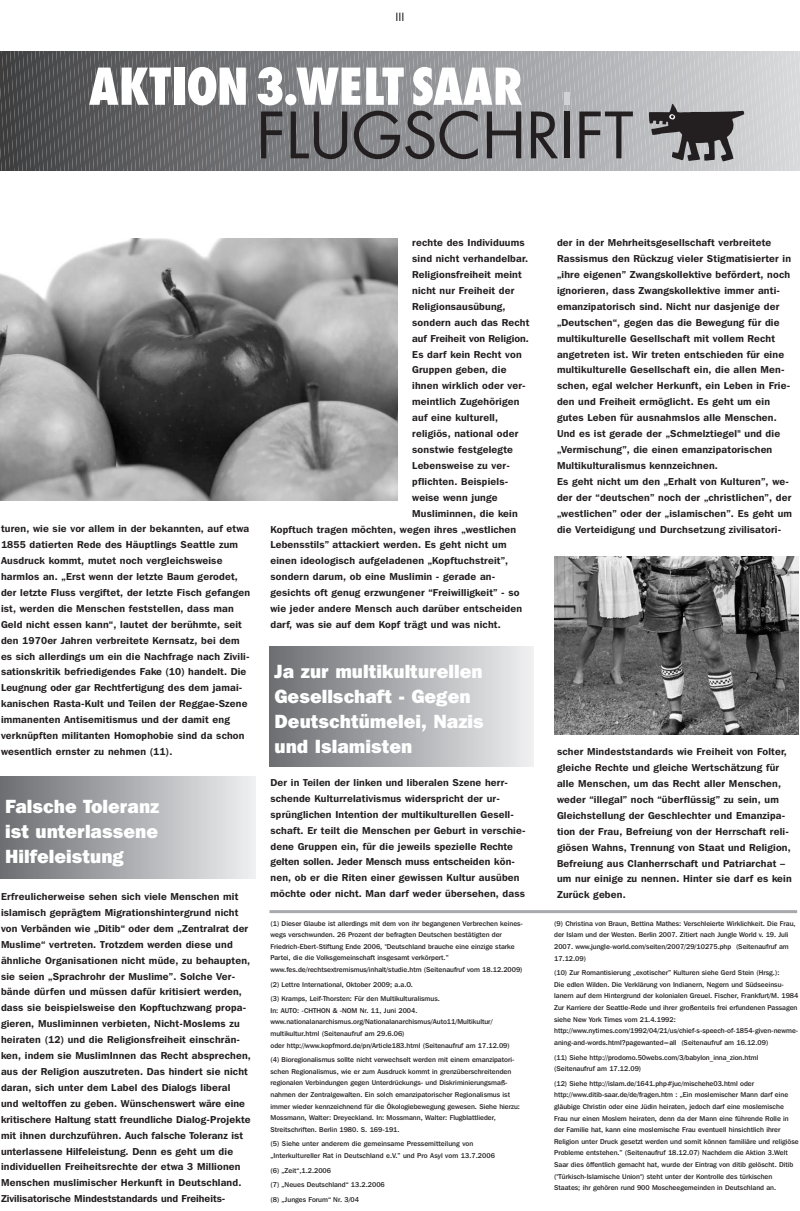
<style>
.page{position:relative;width:800px;height:1211px;background:#fff}
.page>*{position:absolute;margin:0;border:0;box-sizing:border-box;transform-origin:0 0}
.t1{font:800 19px/25px "Franklin Gothic IT Cby BT";color:#fff}
.t2{font:12px "Franklin Gothic IT Cby BT";color:#231f20}
.t3{font:600 10px/15.9px "Franklin Gothic IT Cby BT";letter-spacing:.02em;color:#231f20}
.t4{font:600 10px "Franklin Gothic IT Cby BT";color:#231f20}
.t5{font:500 7px/11.6px "Franklin Gothic IT Cby BT";color:#231f20}
</style>
<div class="page">
<div style="left:269px;top:647px;width:264px;height:119px;background:linear-gradient(to right,#6b6d71,#edeef0)"></div>
<div style="left:0;top:776px;width:255px;height:102px;background:linear-gradient(to right,#6b6d71,#eeeff0)"></div>
<svg style="left:0;top:51px;width:799px;height:119px;background:#929395"></svg>
<img style="left:0;top:238px;width:398px;height:262px">
<img style="left:554px;top:557px;width:244px;height:177px">
<hr style="left:269px;top:910px;width:528px;height:3px;background:#a8a9ad">
<p class="t2" style="left:395px;top:12px;width:10px">III</p>
<p class="t3" style="left:1px;top:522px;width:250px">turen, wie sie vor allem in der bekannten, auf etwa 1855 datierten Rede des Häuptlings Seattle zum Ausdruck kommt, mutet noch vergleichsweise<br>harm los an. „Erst wenn der letzte Baum gerodet, der letzte Fluss vergiftet, der letzte Fisch gefangen ist, werden die Menschen feststellen, dass man Geld nicht essen kann“, lautet der berühmte, seit den 1970er Jahren verbreitete Kernsatz, bei dem es sich allerdings um ein die Nachfrage nach Zivili - sationskritik befriedigendes Fake (10) handelt. Die Leu gnung oder gar Recht fertigung des dem jamai&shy;kanischen Rasta-Kult und Teilen der Reggae-Szene immanenten Antisemitis mus und der damit eng verknüpften militanten Homophobie sind da schon wesentlich ernster zu nehmen (11).</p>
<h1 class="t1" style="left:5px;top:795px;width:156px;text-align:justify">Falsche Toleranz ist unterlassene Hilfel eistung</h1>
<p class="t3" style="left:1px;top:889px;width:251px">Erfreulicherweise sehen sich viele Menschen mit islamisch geprägtem Migrationshintergrund nicht von Verbänden wie „Ditib“ oder dem „Zentralrat der Mus lime“ vertreten. Trotzdem werden diese und ähnliche Organisationen nicht müde, zu behaupten, sie seien „Sprachrohr der Muslime”. Solche Ver - bände dürfen und müssen dafür kritisiert werden, dass sie beispielsweise den Kopftuchzwang propa&shy;gieren, Musliminnen verbieten, Nicht-Mos lems zu heiraten (12) und die Religionsfreiheit einschrän&shy;ken, indem sie MuslimInnen das Recht ab sprechen, aus der Religion auszutreten. Das hindert sie nicht daran, sich unter dem Label des Dia logs liberal<br>und weltoffen zu geben. Wünschens wert wäre eine kritischere Haltung statt freundliche Dialog-Projekte mit ihnen durchzuführen. Auch falsche Toleranz ist unterlassene Hilfe leistung. Denn es geht um die individuellen Frei heits rechte der etwa 3 Millionen Menschen muslimischer Her kunft in Deutschland.<br>Zivilisatorische Mindeststandards und Freiheits-</p>
<p class="t3" style="left:412px;top:236px;width:114px">rechte des Individuums</p>
<p class="t3" style="left:412px;top:251px;width:117px">sind nicht verhandelbar.</p>
<p class="t3" style="left:412px;top:267px;width:111px">Religionsfreiheit meint</p>
<p class="t3" style="left:412px;top:283px;width:104px">nicht nur Freiheit der</p>
<p class="t3" style="left:412px;top:299px;width:95px">Reli gions aus übung,</p>
<p class="t3" style="left:412px;top:315px;width:119px">sondern auch das Recht</p>
<p class="t4" style="left:412px;top:335px;width:118px">auf Frei heit von Re li gion.</p>
<p class="t3" style="left:412px;top:347px;width:111px">Es darf kein Recht von</p>
<p class="t3" style="left:412px;top:363px;width:96px">Gruppen geben, die</p>
<p class="t3" style="left:412px;top:379px;width:115px">ihnen wirklich oder ver-</p>
<p class="t3" style="left:412px;top:395px;width:109px">meintlich Zuge hörigen</p>
<p class="t3" style="left:412px;top:410px;width:87px">auf eine kulturell,</p>
<p class="t3" style="left:412px;top:426px;width:108px">religiös, national oder</p>
<p class="t3" style="left:412px;top:442px;width:102px">sonstwie festgelegte</p>
<p class="t3" style="left:412px;top:458px;width:99px">Le bensweise zu ver-</p>
<p class="t3" style="left:412px;top:474px;width:97px">pflichten. Beispiels -</p>
<p class="t3" style="left:412px;top:490px;width:87px">weise wenn junge</p>
<p class="t3" style="left:412px;top:506px;width:107px">Musli minnen, die kein</p>
<p class="t3" style="left:270px;top:522px;width:247px">Kopf tuch tragen möchten, wegen ihres „westlichen</p>
<p class="t3" style="left:270px;top:538px;width:237px">Lebens stils” attackiert werden. Es geht nicht um</p>
<p class="t3" style="left:270px;top:554px;width:239px">einen ideologisch aufgeladenen „Kopf tuchstreit”,</p>
<p class="t3" style="left:270px;top:569px;width:226px">sondern da rum, ob eine Mus limin - gerade an -</p>
<p class="t3" style="left:270px;top:585px;width:250px">gesichts oft genug er zwungener “Frei willig keit” - so</p>
<p class="t3" style="left:270px;top:601px;width:253px">wie jeder an dere Mensch auch darüber entscheiden</p>
<p class="t3" style="left:270px;top:617px;width:232px">darf, was sie auf dem Kopf trägt und was nicht.</p>
<h1 class="t1" style="left:274px;top:660px;width:211px">Ja zur multikulturellen<br>Gesellschaft - Gegen<br>Deutschtümelei, Nazis und Islamisten</h1>
<p class="t3" style="left:270px;top:775px;width:256px">Der in Teilen der linken und liberalen Szene herr&shy;schende Kulturrelativismus widerspricht der ur - sprünglichen Intention der multikulturellen Gesell - schaft. Er teilt die Menschen per Geburt in verschie&shy;dene Gruppen ein, für die jeweils spezielle Rechte gelten sollen. Jeder Mensch muss entschei den kön&shy;nen, ob er die Riten einer gewissen Kultur ausüben möchte oder nicht. Man darf weder übersehen, dass</p>
<p class="t5" style="left:270px;top:918px;width:254px">(1) Dieser Glaube ist allerdings mit dem von ihr begangenen Verbrechen keines&shy;wegs verschwunden. 26 Prozent der befragten Deutschen bestätigten der Friedrich-Ebert-Stiftung Ende 2006, "Deutschland brauche eine einzige starke Partei, die die Volksgemeinschaft insgesamt verkörpert.” www.fes.de/rechtsextremismus/inhalt/studie.htm (Seitenaufruf vom 18.12.2009)</p>
<p class="t5" style="left:270px;top:977px;width:171px;line-height:14.6px">(2) Lettre International, Oktober 2009; a.a.O.<br>(3) Kramps, Leif-Thorsten: Für den Multikulturalismus.</p>
<p class="t5" style="left:270px;top:1005px;width:241px">In: AUTO: -CHTHON &amp; -NOM Nr. 11, Juni 2004. www.nationalanarchismus.org/Nationalanarchismus/Auto11/Multikultur/ multikultur.html (Seitenaufruf am 29.6.06)<br>oder http://www.kopfmord.de/pn/Article183.html (Seitenaufruf am 17.12.09)</p>
<p class="t5" style="left:270px;top:1054px;width:251px">(4) Bioregionalismus sollte nicht verwechselt werden mit einem emanzipatori&shy;schen Regionalismus, wie er zum Ausdruck kommt in grenzüberschreitenden regionalen Verbindungen gegen Unterdrückungs- und Diskriminierungsmaß - nahmen der Zen tralgewalten. Ein solch emanzipatorischer Regionalismus ist immer wieder kennzeichnend für die Ökologiebewegung gewesen. Siehe hierzu:<br>Mossmann, Walter: Dreyeckland. In: Mossmann, Walter: Flugblattlieder, Streitschriften. Berlin 1980. S. 169-191.</p>
<p class="t5" style="left:270px;top:1138px;width:226px">(5) Siehe unter anderem die gemeinsame Pressemitteilung von „Interkultureller Rat in Deutschland e.V.” und Pro Asyl vom 13.7.2006</p>
<p class="t5" style="left:270px;top:1163px;width:116px;line-height:14.6px">(6) „Zeit“,1.2.2006<br>(7) „Neues Deutschland“ 13.2.2006 (8) „Junges Forum“ Nr. 3/04</p>
<p class="t3" style="left:557px;top:236px;width:236px">der in der Mehrheitsgesellschaft verbreitete Rassismus den Rückzug vieler Stigmati sierter in „ihre eigenen” Zwangs kollektive befördert, noch ignorieren, dass Zwangs kollektive immer anti&shy;emanzipatorisch sind. Nicht nur dasjenige der „Deutschen“, gegen das die Bewegung für die multikulturelle Ge sellschaft mit vollem Recht angetreten ist. Wir treten entschieden für eine multikulturelle Gesellschaft ein, die allen Men - schen, egal welcher Herkunft, ein Leben in Frie - den und Frei heit ermöglicht. Es geht um ein gutes Leben für ausnahmslos alle Menschen.<br>Und es ist gerade der „Schmelztiegel" und die „Vermischung”, die einen emanzipatorischen Multikulturalismus kennzeichnen.<br>Es geht nicht um den „Erhalt von Kulturen”, we - der der “deutschen” noch der „christlichen”, der „westlichen” oder der „islamischen”. Es geht um die Verteidigung und Durchsetzung zivilisatori-</p>
<p class="t3" style="left:557px;top:744px;width:236px">scher Mindeststandards wie Freiheit von Folter, gleiche Rechte und gleiche Wertschätzung für alle Men schen, um das Recht aller Menschen, weder “illegal” noch “überflüssig” zu sein, um Gleichstellung der Geschlechter und Emanzi pa - tion der Frau, Befreiung von der Herrschaft reli&shy;giösen Wahns, Trennung von Staat und Religion, Befreiung aus Clanherrschaft und Patriarchat – um nur einige zu nennen. Hinter sie darf es kein Zurück geben.</p>
<p class="t5" style="left:554px;top:918px;width:243px">(9) Christina von Braun, Bettina Mathes: Verschleierte Wirklichkeit. Die Frau, der Islam und der Westen. Berlin 2007. Zitiert nach Jungle World v. 19. Juli 2007. www.jungle-world.com/seiten/2007/29/10275.php (Seitenaufruf am 17.12.09)</p>
<p class="t5" style="left:554px;top:967px;width:245px">(10) Zur Romantisierung „exotischer” Kulturen siehe Gerd Stein (Hrsg.):<br>Die edlen Wilden. Die Verklärung von Indianern, Negern und Südsee insu - lanern auf dem Hintergrund der kolonialen Greuel. Fischer, Frankfurt/M. 1984<br>Zur Karriere der Seattle-Rede und ihrer großenteils frei erfundenen Passagen siehe New York Times vom 21.4.1992: http://www.nytimes.com/1992/04/21/us/chief-s-speech-of-1854-given-newme&shy;aning-and-words.html?pagewanted=all (Seitenaufruf am 16.12.09)</p>
<p class="t5" style="left:554px;top:1051px;width:206px">(11) Siehe http://prodomo.50webs.com/3/babylon_inna_zion.html (Seitenaufruf am 17.12.09)</p>
<p class="t5" style="left:554px;top:1078px;width:246px">(12) Siehe http://islam.de/1641.php#juc/mischehe03.html oder http://www.ditib-saar.de/de/fragen.htm : „Ein moslemischer Mann darf eine gläubige Christin oder eine Jüdin heiraten, jedoch darf eine moslemische Frau nur einen Moslem heiraten, denn da der Mann eine führende Rolle in der Familie hat, kann eine moslemische Frau eventuell hinsichtlich ihrer Religion unter Druck gesetzt werden und somit können familiäre und religiöse Probleme entstehen.” (Seitenaufruf 18.12.07) Nachdem die Aktion 3.Welt Saar dies öffentlich gemacht hat, wurde der Eintrag von ditib gelöscht. Ditib ("Türkisch-Islamische Union") steht unter der Kontrolle des türkischen Staates; ihr gehören rund 900 Moscheegemeinden in Deutschland an.</p>
</div>
